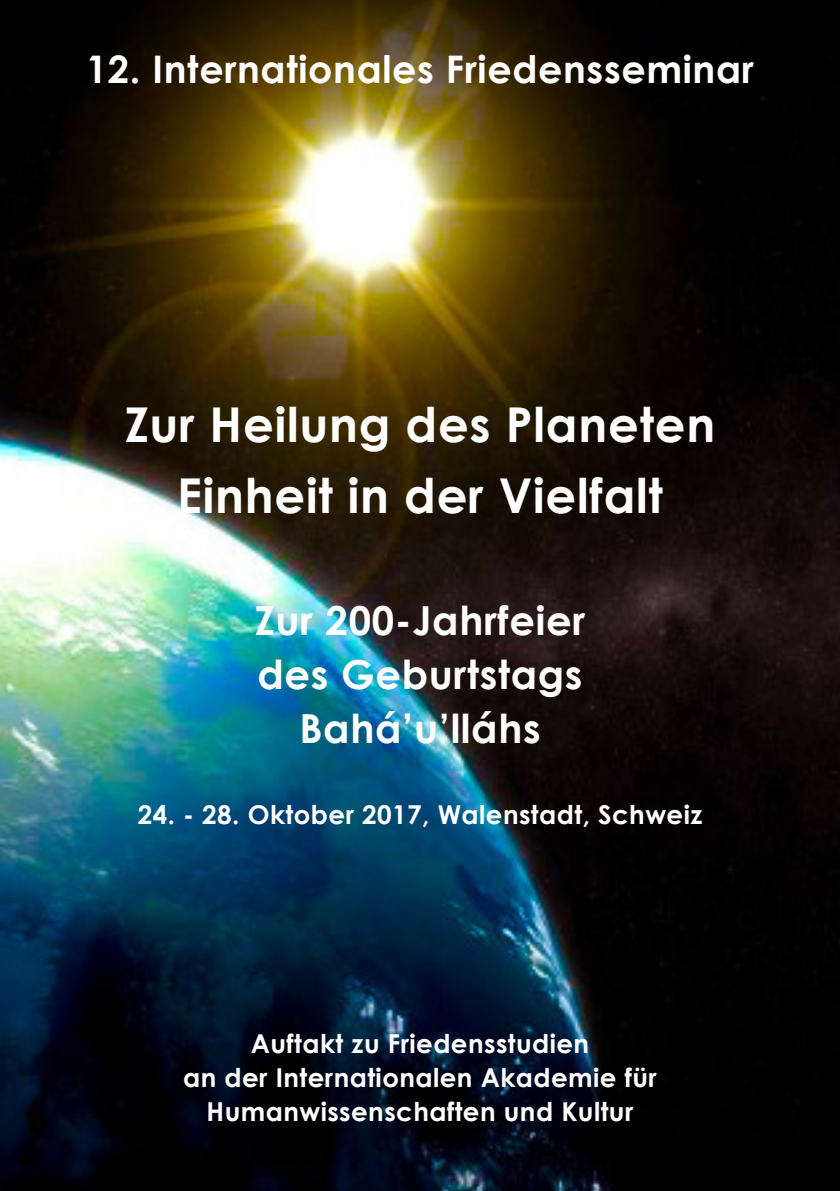
<style>
.page{position:relative;width:840px;height:1191px;background:#fff}
.page>*{position:absolute;margin:0;border:0;box-sizing:border-box;transform-origin:0 0}
.t1{font:700 48px/71px "Century Gothic";letter-spacing:.015em;color:#fffffe;text-align:center}
.t2{font:700 40px/54px "Century Gothic";letter-spacing:.015em;color:#fffffe;text-align:center}
.t3{font:700 38px "Century Gothic";letter-spacing:.015em;color:#fffffe}
.t4{font:700 26px/34px "Century Gothic";letter-spacing:.015em;color:#fffffe;text-align:center}
</style>
<div class="page">
<img style="left:0;top:0;width:839px;height:1191px">
<h3 class="t3" style="left:86px;top:41px;width:669px">12. Internationales Friedensseminar</h3>
<h1 class="t1" style="left:125px;top:386px;width:591px">Zur Heilung des Planeten<br>Einheit in der Vielfalt</h1>
<h2 class="t2" style="left:254px;top:591px;width:332px">Zur 200-Jahrfeier des Geburtstags<br>Bahá’u’lláhs</h2>
<p class="t4" style="left:138px;top:796px;width:566px">24. - 28. Oktober 2017, Walenstadt, Schweiz</p>
<p class="t4" style="left:183px;top:1025px;width:475px">Auftakt zu Friedensstudien<br>an der Internationalen Akademie für<br>Humanwissenschaften und Kultur</p>
</div>
